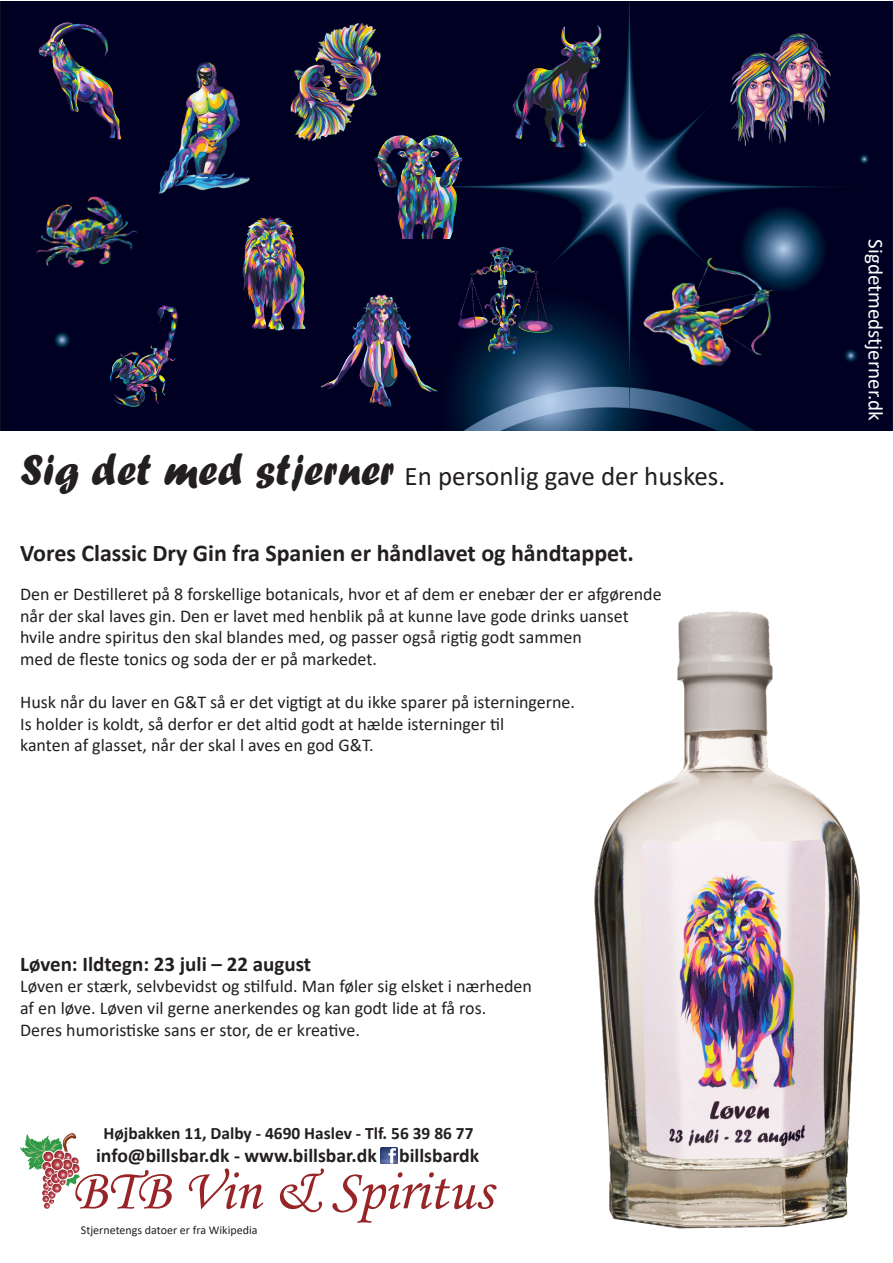
<style>
.page{position:relative;width:893px;height:1263px;background:#fff}
.page>*{position:absolute;margin:0;border:0;box-sizing:border-box;transform-origin:0 0}
.t1{font:58.05px "Monotype Corsiva";color:#972427}
.t2{font:27px "Calibri";color:#231f20}
.t3{font:700 24px "Calibri";color:#231f20}
.t4{font:700 21px "Calibri";color:#231f20}
.t5{font:21px "Calibri";color:#fff}
.t6{font:700 19.65px "Calibri";color:#231f20}
.t7{font:18px "Calibri";color:#231f20}
.t8{font:700 17.4px "Calibri";color:#231f20}
.t9{font:12px "Calibri";color:#231f20}
.s1{font-family:"Forte";font-size:45px}
</style>
<div class="page">
<img style="left:0;top:1px;width:893px;height:430px">
<svg style="left:20px;top:1133px;width:60px;height:76px"></svg>
<img style="left:381px;top:1148px;width:16px;height:16px">
<img style="left:12px;top:13px;width:137px;height:137px">
<img style="left:148px;top:56px;width:115px;height:146px">
<img style="left:365px;top:132px;width:106px;height:106px">
<img style="left:285px;top:12px;width:100px;height:146px">
<img style="left:490px;top:21px;width:134px;height:135px">
<img style="left:722px;top:26px;width:118px;height:129px">
<img style="left:17px;top:165px;width:137px;height:136px">
<img style="left:206px;top:204px;width:137px;height:137px">
<img style="left:312px;top:284px;width:135px;height:134px">
<img style="left:446px;top:242px;width:118px;height:117px">
<img style="left:93px;top:297px;width:118px;height:118px">
<img style="left:622px;top:224px;width:178px;height:178px">
<img style="left:594px;top:611px;width:266px;height:618px">
<p class="t2" style="left:20px;top:457px;width:707px"><span class="s1">Sig det med stjerner</span> En personlig gave der huskes.</p>
<p class="t3" style="left:20px;top:536px;width:615px">Vores Classic Dry Gin fra Spanien er håndlavet og håndtappet.</p>
<p class="t7" style="left:20px;top:582px;width:643px">Den er Destilleret på 8 forskellige botanicals, hvor et af dem er enebær der er afgørende</p>
<p class="t7" style="left:20px;top:603px;width:610px">når der skal laves gin. Den er lavet med henblik på at kunne lave gode drinks uanset</p>
<p class="t7" style="left:20px;top:625px;width:563px">hvile andre spiritus den skal blandes med, og passer også rigtig godt sammen</p>
<p class="t7" style="left:20px;top:646px;width:358px">med de fleste tonics og soda der er på markedet.</p>
<p class="t7" style="left:20px;top:690px;width:556px">Husk når du laver en G&amp;T så er det vigtigt at du ikke sparer på isterningerne.</p>
<p class="t7" style="left:20px;top:711px;width:486px">Is holder is koldt, så derfor er det altid godt at hælde isterninger til</p>
<p class="t7" style="left:20px;top:733px;width:355px">kanten af glasset, når der skal l aves en god G&amp;T.</p>
<p class="t4" style="left:20px;top:949px;width:293px">Løven: Ildtegn: 23 juli – 22 august</p>
<p class="t7" style="left:20px;top:974px;width:513px">Løven er stærk, selvbevidst og stilfuld. Man føler sig elsket i nærheden</p>
<p class="t7" style="left:20px;top:995px;width:468px">af en løve. Løven vil gerne anerkendes og kan godt lide at få ros.</p>
<p class="t7" style="left:20px;top:1017px;width:341px">Deres humoristiske sans er stor, de er kreative.</p>
<p class="t8" style="left:103px;top:1121px;width:372px">Højbakken 11, Dalby - 4690 Haslev - Tlf. 56 39 86 77</p>
<p class="t6" style="left:96px;top:1142px;width:385px">info@billsbar.dk - www.billsbar.dk billsbardk</p>
<p class="t1" style="left:72px;top:1155px;width:422px">BTB Vin &amp; Spiritus</p>
<p class="t9" style="left:81px;top:1222px;width:178px">Stjernetengs datoer er fra Wikipedia</p>
<p class="t5" style="left:890px;top:239px;width:183px;rotate:90deg">Sigdetmedstjerner.dk</p>
</div>
